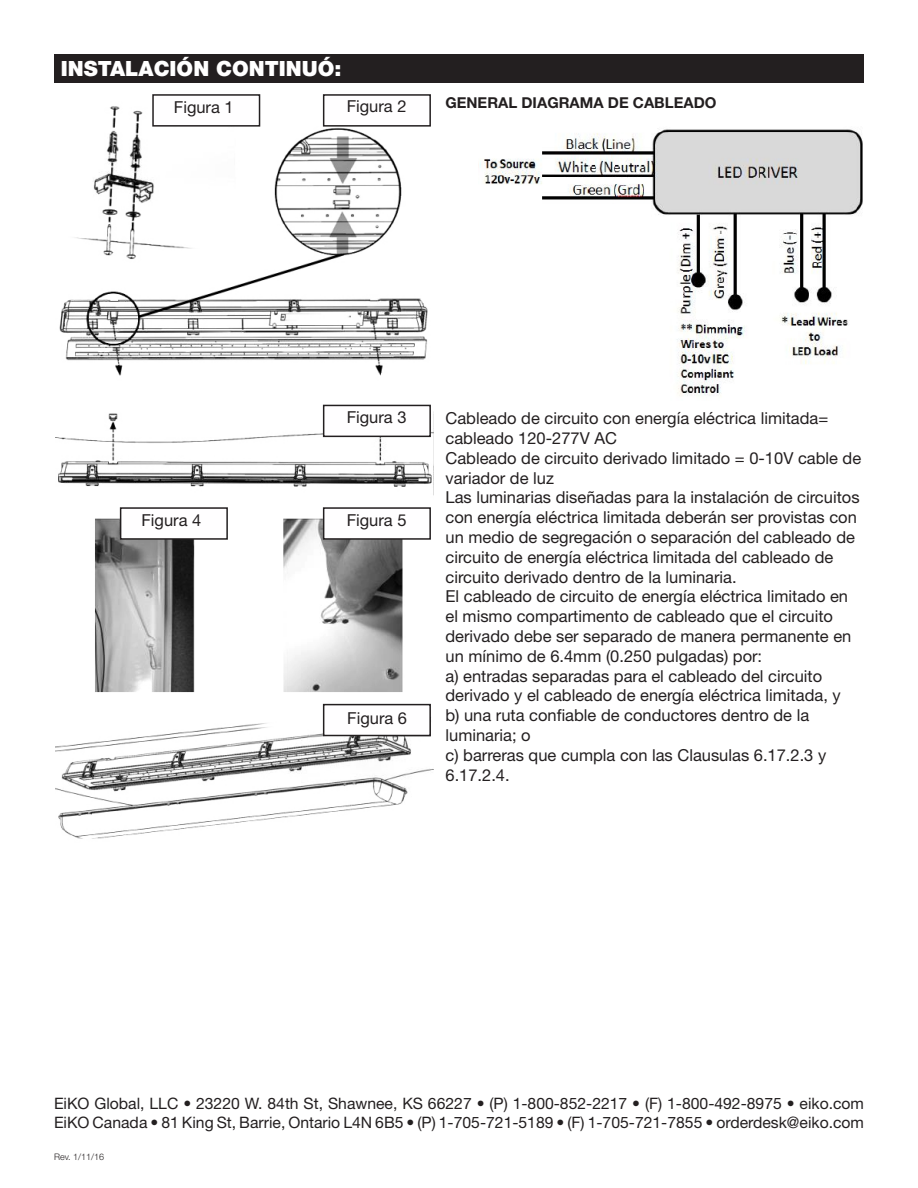
<style>
.page{position:relative;width:918px;height:1188px;background:#fff}
.page>*{position:absolute;margin:0;border:0;box-sizing:border-box;transform-origin:0 0}
.t1{font:900 21px "Helvetica Neue LT Std";color:#fff}
.t2{font:16.5px/19.8px "Helvetica Neue LT Std";color:#231f20}
.t3{font:15.75px/18.9px "Helvetica Neue LT Std";color:#231f20}
.t4{font:700 15px "Helvetica Neue LT Std";color:#231f20}
.t5{font:300 9px "Helvetica Neue LT Std";color:#231f20}
</style>
<div class="page">
<img style="left:480px;top:129px;width:383px;height:267px">
<div style="left:54px;top:54px;width:810px;height:28px;background:#231f20"></div>
<img style="left:55px;top:96px;width:378px;height:743px">
<div style="left:153px;top:95px;width:107px;height:31px;background:#fffeff"></div>
<div style="left:152px;top:94px;width:108px;height:33px;border:2px solid #231f20"></div>
<div style="left:324px;top:95px;width:106px;height:31px;background:#fffeff"></div>
<div style="left:323px;top:94px;width:108px;height:33px;border:2px solid #231f20"></div>
<div style="left:324px;top:405px;width:106px;height:31px;background:#fffeff"></div>
<div style="left:323px;top:405px;width:108px;height:32px;border:2px solid #231f20"></div>
<div style="left:324px;top:705px;width:106px;height:31px;background:#fffeff"></div>
<div style="left:323px;top:704px;width:108px;height:32px;border:2px solid #231f20"></div>
<div style="left:324px;top:508px;width:106px;height:31px;background:#fffeff"></div>
<div style="left:323px;top:507px;width:108px;height:33px;border:2px solid #231f20"></div>
<div style="left:121px;top:508px;width:106px;height:31px;background:#fffeff"></div>
<div style="left:120px;top:507px;width:108px;height:33px;border:2px solid #231f20"></div>
<p class="t1" style="left:61px;top:56px;width:282px">INSTALACIÓN CONTINUÓ:</p>
<p class="t2" style="left:174px;top:97px;width:61px">Figura 1</p>
<p class="t2" style="left:347px;top:96px;width:61px">Figura 2</p>
<p class="t4" style="left:445px;top:93px;width:273px">GENERAL DIAGRAMA DE CABLEADO</p>
<p class="t2" style="left:347px;top:407px;width:61px">Figura 3</p>
<p class="t2" style="left:141px;top:510px;width:61px">Figura 4</p>
<p class="t2" style="left:347px;top:510px;width:61px">Figura 5</p>
<p class="t2" style="left:347px;top:708px;width:61px">Figura 6</p>
<p class="t2" style="left:446px;top:408px;width:417px">Cableado de circuito con energía eléctrica limitada= cableado 120-277V AC<br>Cableado de circuito derivado limitado = 0-10V cable de variador de luz<br>Las luminarias diseñadas para la instalación de circuitos con energía eléctrica limitada deberán ser provistas con un medio de segregación o separación del cableado de circuito de energía eléctrica limitada del cableado de circuito derivado dentro de la luminaria.<br>El cableado de circuito de energía eléctrica limitado en el mismo compartimento de cableado que el circuito derivado debe ser separado de manera permanente en un mínimo de 6.4mm (0.250 pulgadas) por:<br>a) entradas separadas para el cableado del circuito derivado y el cableado de energía eléctrica limitada, y<br>b) una ruta confiable de conductores dentro de la luminaria; o<br>c) barreras que cumpla con las Clausulas 6.17.2.3 y 6.17.2.4.</p>
<p class="t3" style="left:54px;top:1094px;width:812px">EiKO Global, LLC • 23220 W. 84th St, Shawnee, KS 66227 • (P) 1-800-852-2217 • (F) 1-800-492-8975 • eiko.com<br>EiKO Canada • 81 King St, Barrie, Ontario L4N 6B5 • (P) 1-705-721-5189 • (F) 1-705-721-7855 • orderdesk@eiko.com</p>
<p class="t5" style="left:54px;top:1152px;width:52px">Rev. 1/11/16</p>
</div>
